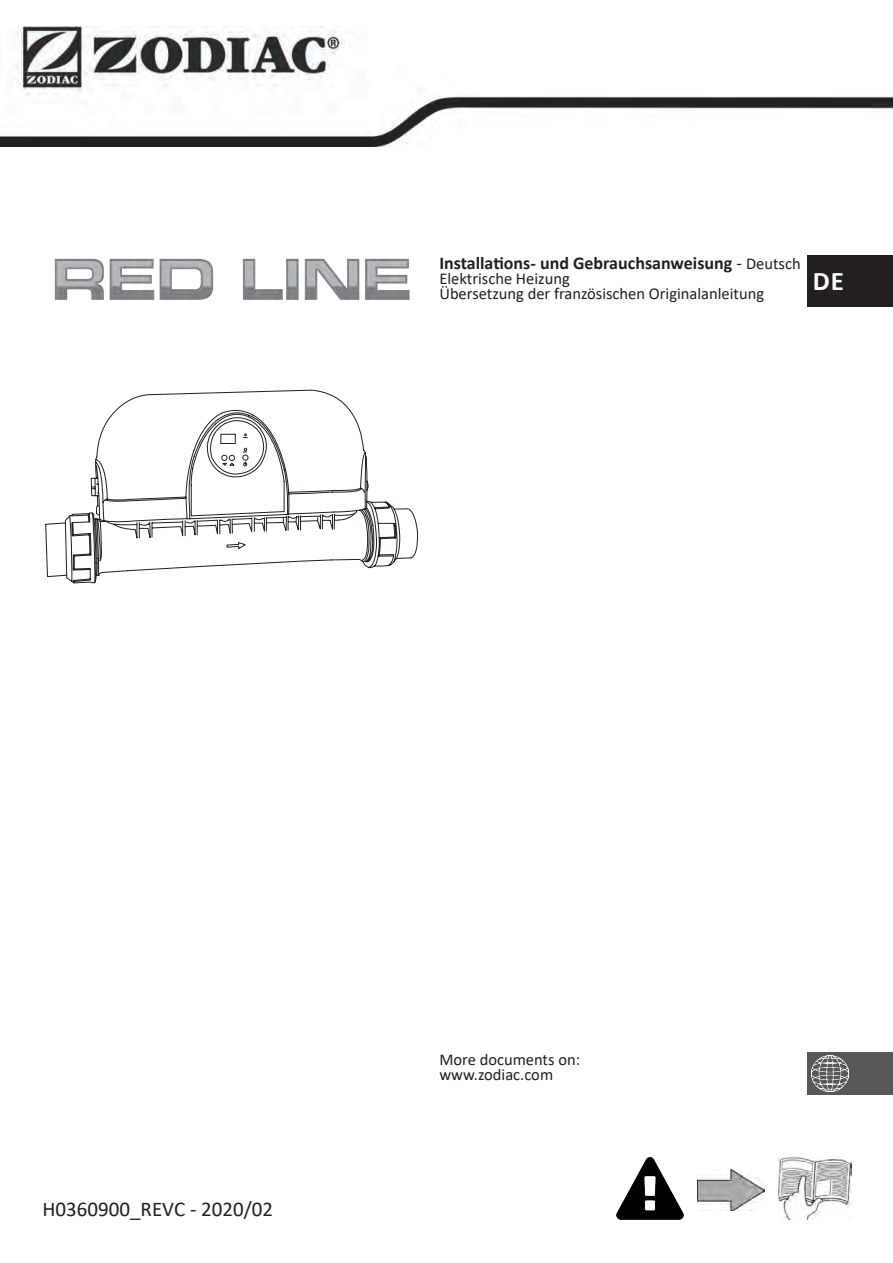
<style>
.page{position:relative;width:893px;height:1263px;background:#fff}
.page>*{position:absolute;margin:0;border:0;box-sizing:border-box;transform-origin:0 0}
.t1{font:700 27px "Calibri";color:#fff}
.t2{font:21px "Calibri";color:#231f20}
.t3{font:700 18px "Calibri";color:#231f20}
.t4{font:16.5px/15px "Calibri";color:#231f20}
.s1{font-weight:400}
.s2{font-weight:400;font-size:16.5px}
</style>
<div class="page">
<div style="left:808px;top:256px;width:85px;height:51px;background:#231f20"></div>
<div style="left:808px;top:1052px;width:85px;height:43px;background:#57585a"></div>
<img style="left:811px;top:1055px;width:37px;height:37px">
<img style="left:0;top:27px;width:893px;height:119px">
<img style="left:778px;top:1157px;width:73px;height:62px">
<img style="left:697px;top:1169px;width:67px;height:42px">
<img style="left:617px;top:1158px;width:66px;height:62px">
<img style="left:54px;top:258px;width:356px;height:42px">
<svg style="left:45px;top:390px;width:373px;height:193px"></svg>
<svg style="left:71px;top:437px;width:296px;height:139px"></svg>
<p class="t3" style="left:439px;top:251px;width:363px">Installations- und Gebrauchsanweisung <span class="s1">-</span> <span class="s2">Deutsch</span></p>
<p class="t4" style="left:439px;top:271px;width:326px">Elektrische Heizung<br>Übersetzung der französischen Originalanleitung</p>
<h1 class="t1" style="left:813px;top:262px;width:33px">DE</h1>
<p class="t2" style="left:43px;top:1195px;width:232px">H0360900_REVC - 2020/02</p>
<p class="t4" style="left:439px;top:1051px;width:142px">More documents on: www.zodiac.com</p>
</div>
